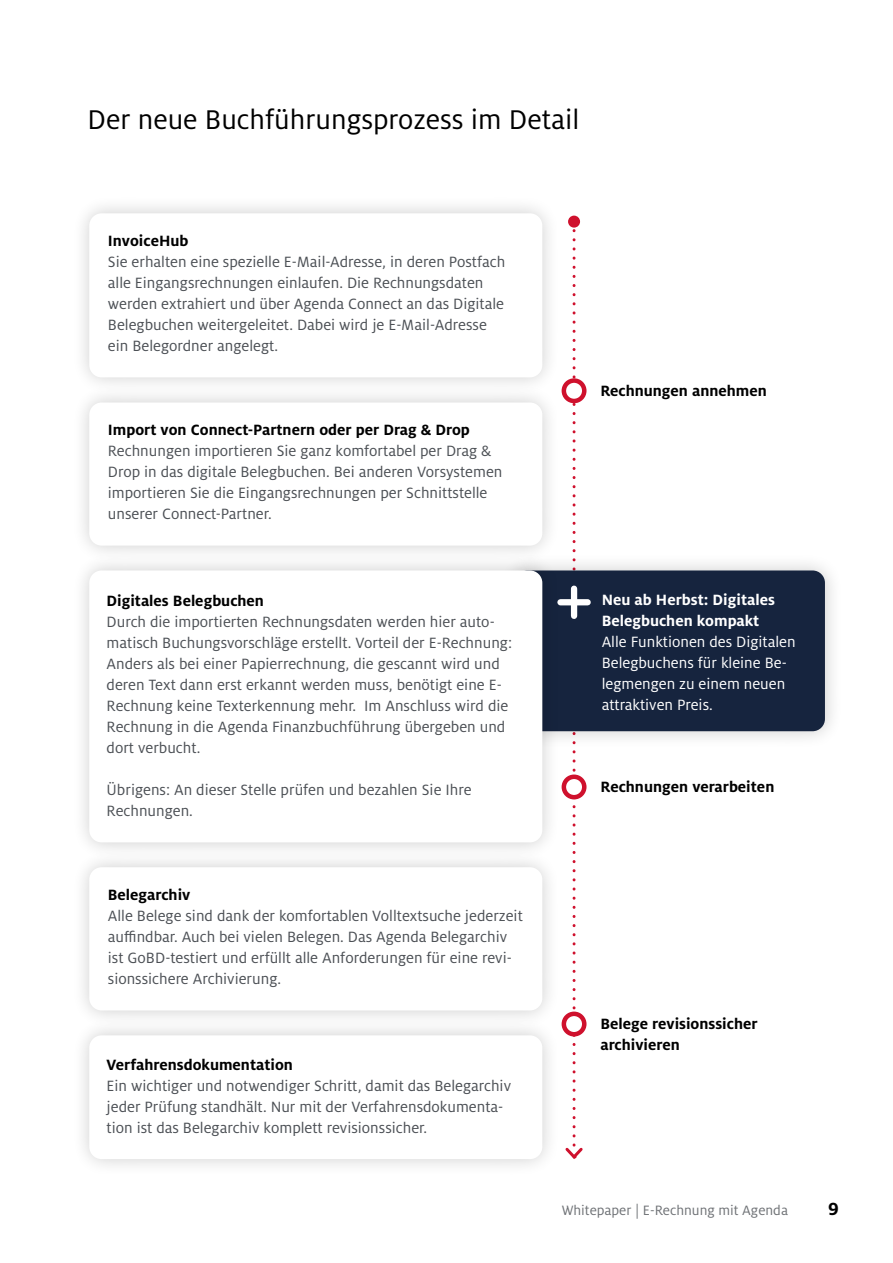
<style>
.page{position:relative;width:893px;height:1263px;background:#fff}
.page>*{position:absolute;margin:0;border:0;box-sizing:border-box;transform-origin:0 0}
.t1{font:30px "Milo OT";color:#000}
.t2{font:700 19.5px "Milo OT";color:#000}
.t3{font:16.5px/21px "Milo OT";color:#4c5055}
.t4{font:700 16.5px/21px "Milo OT";color:#000}
.t5{font:16.5px/21px "Milo OT";color:#fff}
.t6{font:700 16.5px/21px "Milo OT";color:#fff}
.t7{font:15px "Milo OT";color:#6f7276}
</style>
<div class="page">
<div style="left:568px;top:216px;width:12px;height:12px;background:#cf112d;border-radius:50%"></div>
<svg style="left:563px;top:231px;width:22px;height:928px"></svg>
<div style="left:497px;top:552px;width:346px;height:197px;background:#000;opacity:.2"></div>
<div style="left:515px;top:570px;width:310px;height:161px;background:#16243e;border-radius:12px"></div>
<div style="left:71px;top:195px;width:489px;height:200px;background:#f6f6f6"></div>
<div style="left:89px;top:213px;width:453px;height:164px;background:#fff;border-radius:12px"></div>
<div style="left:71px;top:384px;width:489px;height:180px;background:#f6f6f6"></div>
<div style="left:89px;top:402px;width:453px;height:144px;background:#fff;border-radius:12px"></div>
<div style="left:71px;top:552px;width:489px;height:309px;background:#000;opacity:.2"></div>
<div style="left:89px;top:570px;width:453px;height:272px;background:#fff;border-radius:12px"></div>
<div style="left:71px;top:849px;width:489px;height:180px;background:#f6f6f6"></div>
<div style="left:89px;top:867px;width:453px;height:143px;background:#fff;border-radius:12px"></div>
<div style="left:71px;top:1017px;width:489px;height:160px;background:#000;opacity:.2"></div>
<div style="left:89px;top:1035px;width:453px;height:124px;background:#fff;border-radius:12px"></div>
<svg style="left:564px;top:381px;width:20px;height:20px"></svg>
<div style="left:562px;top:378px;width:24px;height:25px;border:4px solid #cf112d;border-radius:50%"></div>
<svg style="left:564px;top:777px;width:20px;height:20px"></svg>
<div style="left:562px;top:774px;width:24px;height:25px;border:4px solid #cf112d;border-radius:50%"></div>
<svg style="left:564px;top:1014px;width:20px;height:20px"></svg>
<div style="left:562px;top:1011px;width:24px;height:25px;border:4px solid #cf112d;border-radius:50%"></div>
<div style="left:571px;top:589px;width:6px;height:27px;background:#fff"></div>
<div style="left:560px;top:599px;width:28px;height:6px;background:#fff"></div>
<h1 class="t1" style="left:88px;top:103px;width:493px">Der neue Buchführungsprozess im Detail</h1>
<p class="t4" style="left:108px;top:230px;width:82px">InvoiceHub</p>
<p class="t3" style="left:108px;top:251px;width:399px">Sie erhalten eine spezielle E-Mail-Adresse, in deren Postfach alle Eingangsrechnungen einlaufen. Die Rechnungsdaten werden extrahiert und über Agenda Connect an das Digitale Belegbuchen weitergeleitet. Dabei wird je E-Mail-Adresse ein Belegordner angelegt.</p>
<p class="t4" style="left:108px;top:419px;width:364px">Import von Connect-Partnern oder per Drag &amp; Drop</p>
<p class="t3" style="left:108px;top:440px;width:396px">Rechnungen importieren Sie ganz komfortabel per Drag &amp; Drop in das digitale Belegbuchen. Bei anderen Vorsystemen importieren Sie die Eingangsrechnungen per Schnittstelle unserer Connect-Partner.</p>
<p class="t4" style="left:107px;top:590px;width:159px">Digitales Belegbuchen</p>
<p class="t3" style="left:107px;top:611px;width:407px">Durch die importierten Rechnungsdaten werden hier auto&shy;matisch Buchungsvorschläge erstellt. Vorteil der E-Rechnung:<br>Anders als bei einer Papierrechnung, die gescannt wird und deren Text dann erst erkannt werden muss, benötigt eine E-Rechnung keine Texterkennung mehr. Im Anschluss wird die Rechnung in die Agenda Finanzbuchführung übergeben und dort verbucht.</p>
<p class="t3" style="left:107px;top:779px;width:367px">Übrigens: An dieser Stelle prüfen und bezahlen Sie Ihre<br>Rechnungen.</p>
<p class="t4" style="left:108px;top:884px;width:84px">Belegarchiv</p>
<p class="t3" style="left:108px;top:905px;width:416px">Alle Belege sind dank der komfortablen Volltextsuche jederzeit auffindbar. Auch bei vielen Belegen. Das Agenda Belegarchiv ist GoBD-testiert und erfüllt alle Anforderungen für eine revi&shy;sionssichere Archivierung.</p>
<p class="t4" style="left:107px;top:1054px;width:188px">Verfahrensdokumentation</p>
<p class="t3" style="left:107px;top:1075px;width:406px">Ein wichtiger und notwendiger Schritt, damit das Belegarchiv jeder Prüfung standhält. Nur mit der Verfahrensdokumenta&shy;tion ist das Belegarchiv komplett revisionssicher.</p>
<p class="t4" style="left:600px;top:380px;width:168px">Rechnungen annehmen</p>
<p class="t6" style="left:602px;top:590px;width:175px">Neu ab Herbst: Digitales<br>Belegbuchen kompakt</p>
<p class="t5" style="left:602px;top:632px;width:195px">Alle Funktionen des Digitalen<br>Belegbuchens für kleine Be&shy;legmengen zu einem neuen attraktiven Preis.</p>
<p class="t4" style="left:601px;top:776px;width:175px">Rechnungen verarbeiten</p>
<p class="t4" style="left:600px;top:1014px;width:159px">Belege revisionssicher archivieren</p>
<p class="t7" style="left:562px;top:1202px;width:228px">Whitepaper | E-Rechnung mit Agenda</p>
<p class="t2" style="left:828px;top:1198px;width:12px">9</p>
</div>
